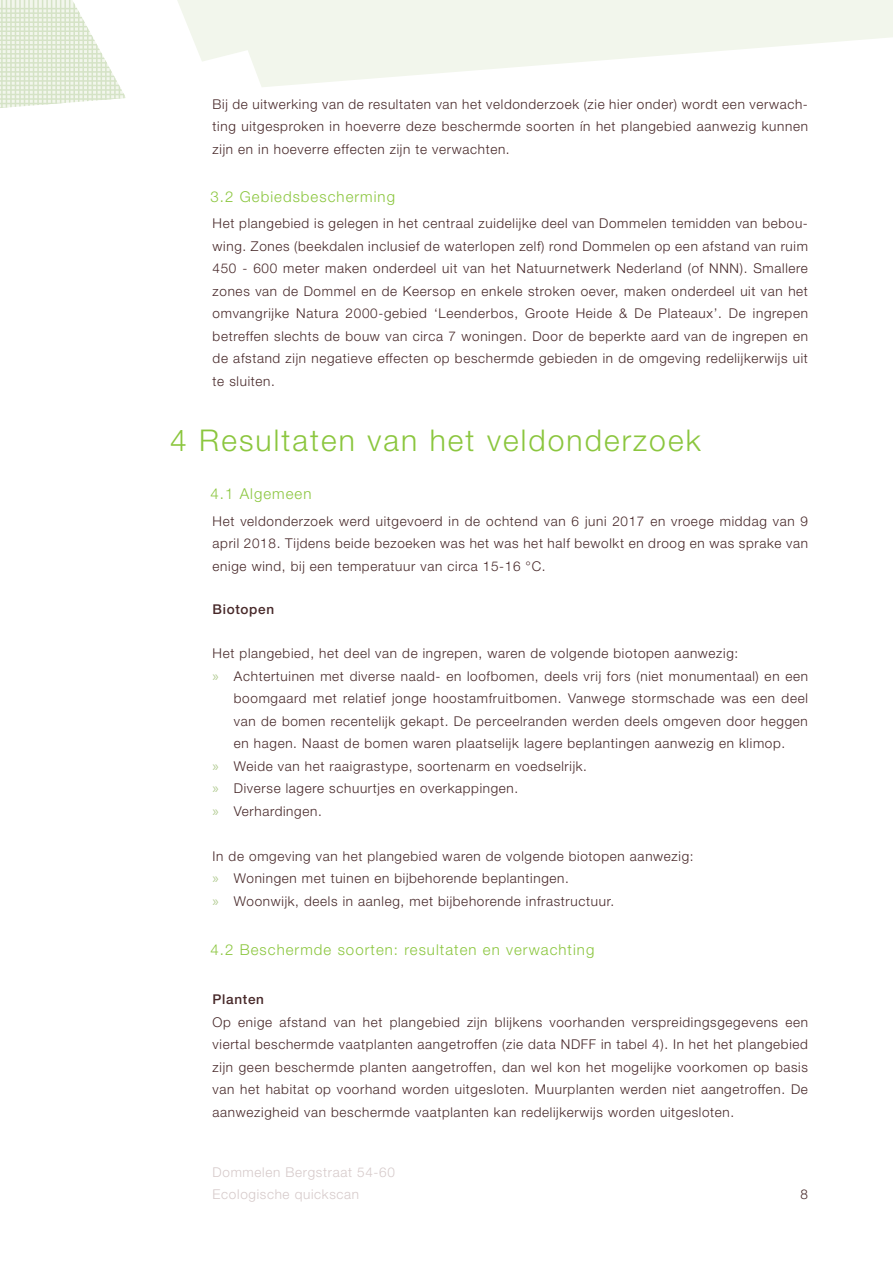
<style>
.page{position:relative;width:893px;height:1263px;background:#fff}
.page>*{position:absolute;margin:0;border:0;box-sizing:border-box;transform-origin:0 0}
.t1{font:300 30px "Helvetica Neue LT Pro";letter-spacing:.07em;color:#8bc63e}
.t2{font:300 15px "Helvetica Neue LT Pro";letter-spacing:.07em;color:#8bc63e}
.t3{font:300 13.5px/22.5px "Helvetica Neue LT Pro";letter-spacing:.05em;color:#472829;text-align:justify}
.t4{font:300 13.5px/22.5px "Helvetica Neue LT Pro";letter-spacing:.05em;color:#d6caca}
.t5{font:500 13.5px "Helvetica Neue LT Pro";letter-spacing:.05em;color:#472829}
.s1{font-family:"Myriad Pro";font-weight:400;font-size:15px;color:#b4cc95}
</style>
<div class="page">
<svg style="left:125px;top:0;width:768px;height:98px;fill:#f2f6ec"></svg>
<svg style="left:0;top:0;width:125px;height:108px"></svg>
<p class="t3" style="left:213px;top:92px;width:597px">Bij de uitwerking van de resultaten van het veldonderzoek (zie hier onder) wordt een verwach&shy;ting uitgesproken in hoeverre deze beschermde soorten ín het plangebied aanwezig kunnen zijn en in hoeverre effecten zijn te verwachten.</p>
<p class="t2" style="left:210px;top:187px;width:186px">3.2 Gebiedsbescherming</p>
<p class="t3" style="left:213px;top:212px;width:597px">Het plangebied is gelegen in het centraal zuidelijke deel van Dommelen temidden van bebou&shy;wing. Zones (beekdalen inclusief de waterlopen zelf) rond Dommelen op een afstand van ruim 450 - 600 meter maken onderdeel uit van het Natuurnetwerk Nederland (of NNN). Smallere zones van de Dommel en de Keersop en enkele stroken oever, maken onderdeel uit van het omvangrijke Natura 2000-gebied ‘Leenderbos, Groote Heide &amp; De Plateaux’. De ingrepen betreffen slechts de bouw van circa 7 woningen. Door de beperkte aard van de ingrepen en de afstand zijn negatieve effecten op beschermde gebieden in de omgeving redelijkerwijs uit te sluiten.</p>
<p class="t1" style="left:170px;top:422px;width:532px">4 Resultaten van het veldonderzoek</p>
<p class="t2" style="left:210px;top:484px;width:103px">4.1 Algemeen</p>
<p class="t3" style="left:213px;top:509px;width:597px">Het veldonderzoek werd uitgevoerd in de ochtend van 6 juni 2017 en vroege middag van 9 april 2018. Tijdens beide bezoeken was het was het half bewolkt en droog en was sprake van enige wind, bij een temperatuur van circa 15-16 °C.</p>
<p class="t5" style="left:213px;top:601px;width:63px">Biotopen</p>
<p class="t3" style="left:213px;top:642px;width:527px">Het plangebied, het deel van de ingrepen, waren de volgende biotopen aanwezig:</p>
<p class="t3" style="left:234px;top:664px;width:576px;text-indent:-21px"><span class="s1">»</span> Achtertuinen met diverse naald- en loofbomen, deels vrij fors (niet monumentaal) en een boomgaard met relatief jonge hoostamfruitbomen. Vanwege stormschade was een deel van de bomen recentelijk gekapt. De perceelranden werden deels omgeven door heggen en hagen. Naast de bomen waren plaatselijk lagere beplantingen aanwezig en klimop.</p>
<p class="t3" style="left:213px;top:754px;width:376px"><span class="s1">»</span> Weide van het raaigrastype, soortenarm en voedselrijk.</p>
<p class="t3" style="left:213px;top:777px;width:307px"><span class="s1">»</span> Diverse lagere schuurtjes en overkappingen.</p>
<p class="t3" style="left:213px;top:799px;width:111px"><span class="s1">»</span> Verhardingen.</p>
<p class="t3" style="left:213px;top:844px;width:482px">In de omgeving van het plangebied waren de volgende biotopen aanwezig:</p>
<p class="t3" style="left:213px;top:867px;width:358px"><span class="s1">»</span> Woningen met tuinen en bijbehorende beplantingen.</p>
<p class="t3" style="left:213px;top:889px;width:403px"><span class="s1">»</span> Woonwijk, deels in aanleg, met bijbehorende infrastructuur.</p>
<p class="t2" style="left:210px;top:940px;width:385px">4.2 Beschermde soorten: resultaten en verwachting</p>
<p class="t5" style="left:213px;top:991px;width:53px">Planten</p>
<p class="t3" style="left:213px;top:1010px;width:597px">Op enige afstand van het plangebied zijn blijkens voorhanden verspreidingsgegevens een viertal beschermde vaatplanten aangetroffen (zie data NDFF in tabel 4). In het het plangebied zijn geen beschermde planten aangetroffen, dan wel kon het mogelijke voorkomen op basis van het habitat op voorhand worden uitgesloten. Muurplanten werden niet aangetroffen. De aanwezigheid van beschermde vaatplanten kan redelijkerwijs worden uitgesloten.</p>
<p class="t4" style="left:213px;top:1160px;width:184px">Dommelen Bergstraat 54-60<br>Ecologische quickscan</p>
<p class="t3" style="left:800px;top:1183px;width:9px">8</p>
</div>
